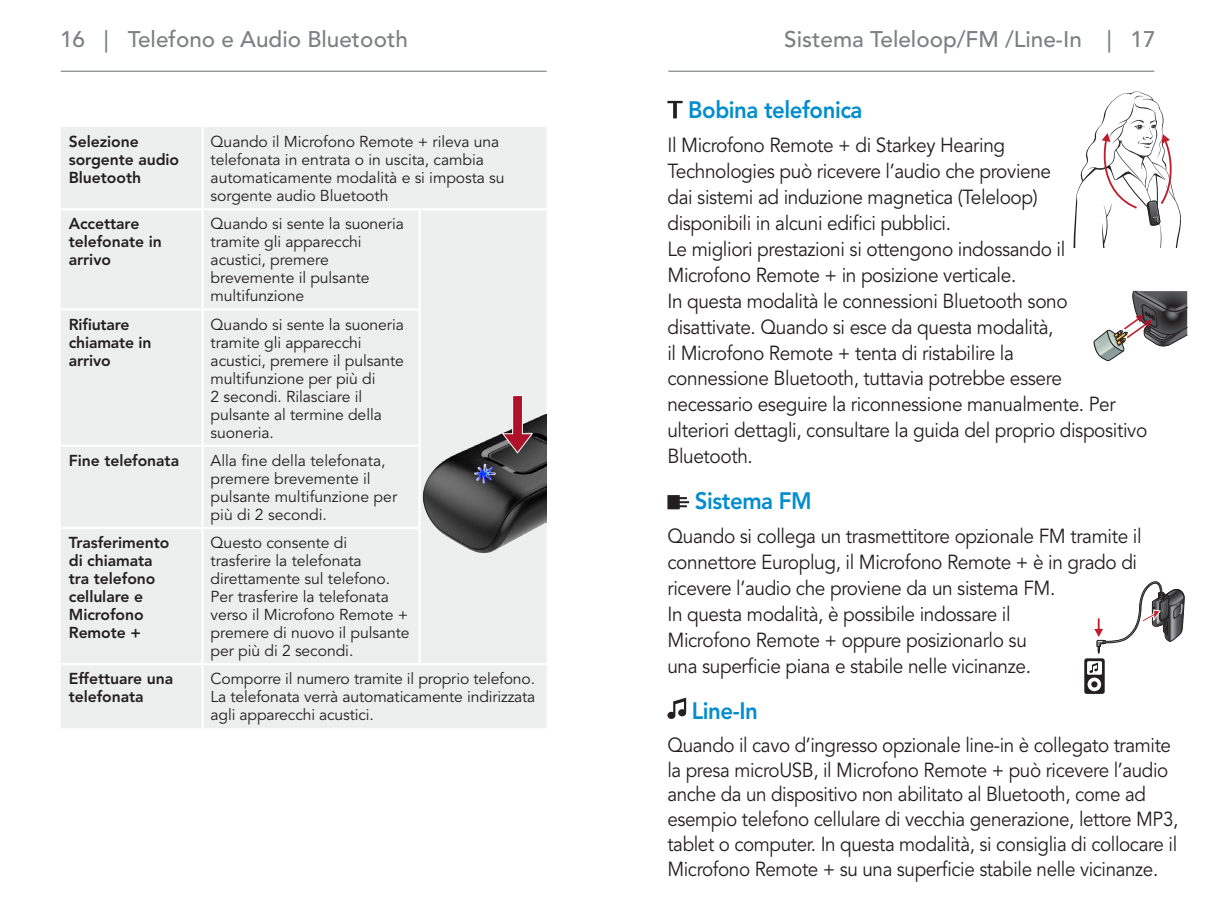
<style>
.page{position:relative;width:1215px;height:912px;background:#fff}
.page>*{position:absolute;margin:0;border:0;box-sizing:border-box;transform-origin:0 0}
._3a__Blue_Subs{font:23.62px "Avenir LT SLI Std Heavy";letter-spacing:-.02em;color:#008dce;scale:.94 1}
._9__right_page_heade{font:22.5px "Avenir LT SLI Std Medium";color:#7b8080}
._8__left_page_header{font:22.5px "Avenir LT SLI Std Medium";color:#7b8080}
._1__body{font:20.25px/25.9px "Avenir LT Std";letter-spacing:-.02em;color:#231f20;scale:.94 1}
._1__body-2{font:20.25px/24.8px "Avenir LT Std";letter-spacing:-.02em;color:#231f20;scale:.93 1}
._1__body-3{font:15.75px/18px "Avenir LT Std";letter-spacing:-.005em;color:#231f20}
._1__body-4{font:15.75px/18px "Avenir LT SLI Std Heavy";letter-spacing:-.005em;color:#231f20}
</style>
<div class="page">
<hr style="left:668px;top:71px;width:486px;height:1px;background:#7b8080">
<hr style="left:61px;top:71px;width:486px;height:1px;background:#7b8080">
<div style="left:61px;top:127px;width:486px;height:601px;background:#edeeee"></div>
<hr style="left:418px;top:210px;width:3px;height:98px;background:#fff">
<hr style="left:418px;top:310px;width:3px;height:134px;background:#fff">
<hr style="left:418px;top:446px;width:3px;height:80px;background:#fff">
<hr style="left:418px;top:529px;width:3px;height:133px;background:#fff">
<hr style="left:201px;top:127px;width:3px;height:81px;background:#fff">
<hr style="left:61px;top:208px;width:141px;height:2px;background:#fff">
<hr style="left:202px;top:208px;width:218px;height:2px;background:#fff">
<hr style="left:201px;top:210px;width:3px;height:98px;background:#fff">
<hr style="left:420px;top:208px;width:127px;height:2px;background:#fff">
<hr style="left:61px;top:308px;width:141px;height:2px;background:#fff">
<hr style="left:202px;top:308px;width:219px;height:2px;background:#fff">
<hr style="left:201px;top:310px;width:3px;height:134px;background:#fff">
<hr style="left:61px;top:444px;width:141px;height:2px;background:#fff">
<hr style="left:202px;top:444px;width:219px;height:2px;background:#fff">
<hr style="left:201px;top:446px;width:3px;height:80px;background:#fff">
<hr style="left:61px;top:526px;width:141px;height:3px;background:#fff">
<hr style="left:202px;top:526px;width:219px;height:3px;background:#fff">
<hr style="left:201px;top:529px;width:3px;height:133px;background:#fff">
<hr style="left:61px;top:662px;width:141px;height:3px;background:#fff">
<hr style="left:202px;top:662px;width:218px;height:3px;background:#fff">
<hr style="left:201px;top:665px;width:3px;height:63px;background:#fff">
<hr style="left:420px;top:662px;width:127px;height:3px;background:#fff">
<svg style="left:667px;top:101px;width:16px;height:17px"></svg>
<svg style="left:667px;top:495px;width:22px;height:14px"></svg>
<svg style="left:667px;top:697px;width:19px;height:21px"></svg>
<img style="left:421px;top:414px;width:126px;height:145px">
<img style="left:473px;top:453px;width:25px;height:2px">
<img style="left:467px;top:455px;width:8px;height:6px">
<img style="left:463px;top:461px;width:12px;height:25px">
<img style="left:465px;top:463px;width:10px;height:29px">
<img style="left:475px;top:455px;width:29px;height:7px">
<img style="left:472px;top:465px;width:25px;height:29px">
<img style="left:475px;top:462px;width:28px;height:29px">
<img style="left:478px;top:461px;width:29px;height:25px">
<svg style="left:475px;top:464px;width:21px;height:19px"></svg>
<svg style="left:502px;top:395px;width:32px;height:59px;background:#ab7b82"></svg>
<svg style="left:1073px;top:91px;width:108px;height:156px"></svg>
<svg style="left:1094px;top:290px;width:94px;height:71px"></svg>
<svg style="left:1084px;top:658px;width:21px;height:35px"></svg>
<div style="left:1087px;top:661px;width:15px;height:13px;background:#fff"></div>
<svg style="left:1088px;top:677px;width:13px;height:14px"></svg>
<svg style="left:1091px;top:681px;width:6px;height:6px"></svg>
<svg style="left:1089px;top:581px;width:96px;height:92px"></svg>
<p class="_8__left_page_header" style="left:60px;top:27px;width:349px">16 | Telefono e Audio Bluetooth</p>
<p class="_9__right_page_heade" style="left:784px;top:27px;width:373px">Sistema Teleloop/FM /Line-In | 17</p>
<p class="_1__body-4" style="left:69px;top:133px;width:112px">Selezione sorgente audio<br>Bluetooth</p>
<p class="_1__body-3" style="left:211px;top:133px;width:296px">Quando il Microfono Remote + rileva una telefonata in entrata o in uscita, cambia automaticamente modalità e si imposta su sorgente audio Bluetooth</p>
<p class="_1__body-4" style="left:69px;top:215px;width:94px">Accettare telefonate in arrivo</p>
<p class="_1__body-3" style="left:211px;top:215px;width:195px">Quando si sente la suoneria tramite gli apparecchi acustici, premere brevemente il pulsante multifunzione</p>
<p class="_1__body-4" style="left:69px;top:315px;width:84px">Rifiutare chiamate in arrivo</p>
<p class="_1__body-3" style="left:211px;top:315px;width:195px">Quando si sente la suoneria tramite gli apparecchi acustici, premere il pulsante multifunzione per più di<br>2 secondi. Rilasciare il pulsante al termine della suoneria.</p>
<p class="_1__body-4" style="left:69px;top:451px;width:112px">Fine telefonata</p>
<p class="_1__body-3" style="left:211px;top:451px;width:188px">Alla fine della telefonata, premere brevemente il pulsante multifunzione per più di 2 secondi.</p>
<p class="_1__body-4" style="left:69px;top:533px;width:102px">Trasferimento di chiamata tra telefono cellulare e<br>Microfono<br>Remote +</p>
<p class="_1__body-3" style="left:211px;top:534px;width:201px">Questo consente di trasferire la telefonata direttamente sul telefono.<br>Per trasferire la telefonata verso il Microfono Remote + premere di nuovo il pulsante per più di 2 secondi.</p>
<p class="_1__body-4" style="left:69px;top:669px;width:106px">Effettuare una telefonata</p>
<p class="_1__body-3" style="left:211px;top:670px;width:326px;text-align:justify">Comporre il numero tramite il proprio telefono.<br>La telefonata verrà automaticamente indirizzata agli apparecchi acustici.</p>
<p class="_3a__Blue_Subs" style="left:688px;top:96px;width:187px">Bobina telefonica</p>
<p class="_1__body" style="left:667px;top:133px;width:410px">Il Microfono Remote + di Starkey Hearing Technologies può ricevere l’audio che proviene dai sistemi ad induzione magnetica (Teleloop) disponibili in alcuni edifici pubblici.</p>
<p class="_1__body" style="left:667px;top:236px;width:512px">Le migliori prestazioni si ottengono indossando il Microfono Remote + in posizione verticale.<br>In questa modalità le connessioni Bluetooth sono disattivate. Quando si esce da questa modalità,<br>il Microfono Remote + tenta di ristabilire la<br>connessione Bluetooth, tuttavia potrebbe essere necessario eseguire la riconnessione manualmente. Per ulteriori dettagli, consultare la guida del proprio dispositivo Bluetooth.</p>
<p class="_3a__Blue_Subs" style="left:695px;top:487px;width:126px">Sistema FM</p>
<p class="_1__body" style="left:667px;top:524px;width:506px">Quando si collega un trasmettitore opzionale FM tramite il connettore Europlug, il Microfono Remote + è in grado di ricevere l’audio che proviene da un sistema FM.<br>In questa modalità, è possibile indossare il<br>Microfono Remote + oppure posizionarlo su<br>una superficie piana e stabile nelle vicinanze.</p>
<p class="_3a__Blue_Subs" style="left:692px;top:696px;width:72px">Line-In</p>
<p class="_1__body-2" style="left:667px;top:732px;width:551px">Quando il cavo d’ingresso opzionale line-in è collegato tramite la presa microUSB, il Microfono Remote + può ricevere l’audio anche da un dispositivo non abilitato al Bluetooth, come ad esempio telefono cellulare di vecchia generazione, lettore MP3, tablet o computer. In questa modalità, si consiglia di collocare il Microfono Remote + su una superficie stabile nelle vicinanze.</p>
</div>
